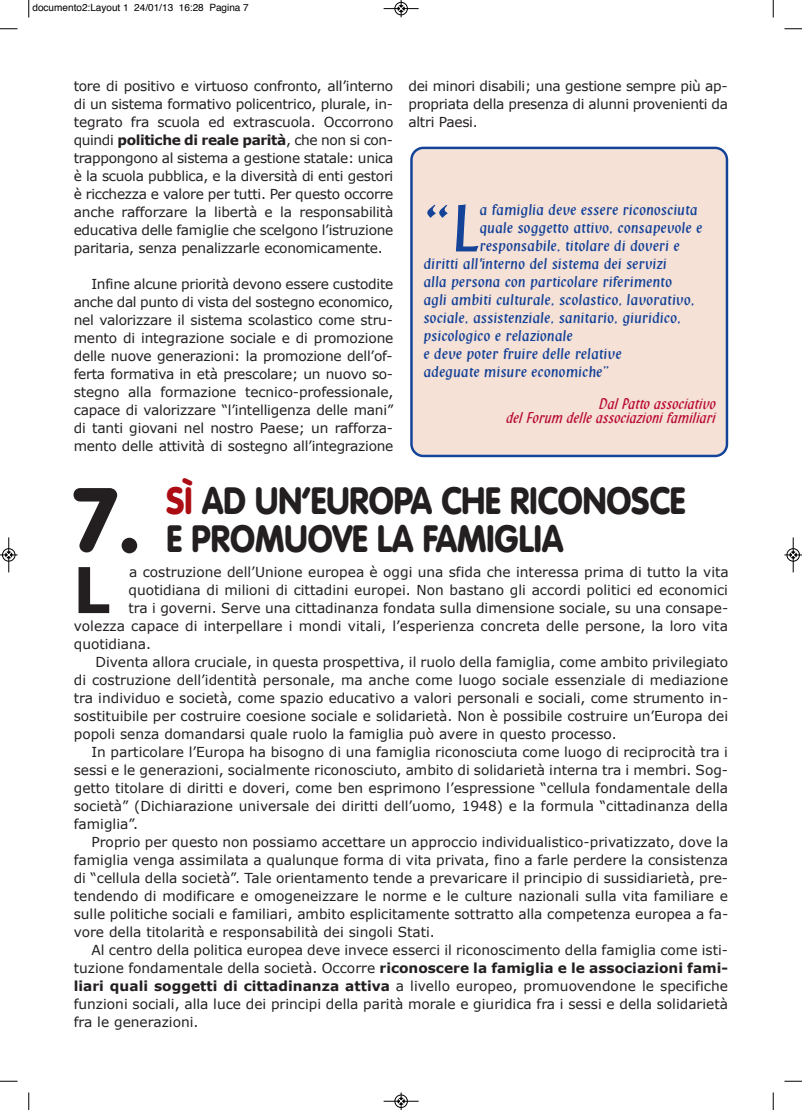
<style>
.page{position:relative;width:802px;height:1110px;background:#fff}
.page>*{position:absolute;margin:0;border:0;box-sizing:border-box;transform-origin:0 0}
.t1{font:900 89.62px "VAG Rounded";color:#231f20}
.t2{font:63.38px "Klang";color:#154398}
.t3{font:700 63.25px "Tahoma";color:#231f20}
.t4{font:900 37.5px/37.5px "VAG Rounded";color:#231f20;scale:.9 1}
.t5{font:15px "Klang";color:#154398}
.t6{font:italic 15px/13.8px "Klang";color:#b90f36;text-align:right;scale:.9 1}
.t7{font:13.75px/18px "Verdana";color:#231f20;text-align:justify}
.t8{font:700 13.75px "Verdana";color:#231f20}
.t9{font:10px "Helvetica";color:#000}
.s1{font-weight:700}
.s2{color:#ac0c13}
.s3{font-weight:400}
</style>
<div class="page">
<div style="left:410px;top:147px;width:318px;height:310px;background:#f6e1d7"></div>
<svg style="left:28px;top:0;width:2px;height:18px"></svg>
<svg style="left:0;top:28px;width:18px;height:2px"></svg>
<svg style="left:772px;top:0;width:2px;height:18px"></svg>
<svg style="left:784px;top:28px;width:18px;height:2px"></svg>
<svg style="left:28px;top:1092px;width:2px;height:18px"></svg>
<svg style="left:0;top:1081px;width:18px;height:1px"></svg>
<svg style="left:772px;top:1092px;width:2px;height:18px"></svg>
<svg style="left:784px;top:1081px;width:18px;height:1px"></svg>
<div style="left:394px;top:2px;width:14px;height:13px;border:1px solid #fff;border-radius:50%"></div>
<hr style="left:383px;top:8px;width:35px;height:1px;background:#000">
<div style="left:395px;top:2px;width:12px;height:13px;border:1px solid #000;border-radius:50%"></div>
<svg style="left:398px;top:0;width:6px;height:17px"></svg>
<div style="left:394px;top:1094px;width:14px;height:14px;border:1px solid #fff;border-radius:50%"></div>
<hr style="left:383px;top:1101px;width:35px;height:1px;background:#000">
<div style="left:395px;top:1095px;width:12px;height:13px;border:1px solid #000;border-radius:50%"></div>
<svg style="left:398px;top:1092px;width:6px;height:18px"></svg>
<div style="left:2px;top:548px;width:13px;height:14px;border:1px solid #fff;border-radius:50%"></div>
<hr style="left:9px;top:537px;width:1px;height:35px;background:#000">
<div style="left:2px;top:548px;width:13px;height:13px;border:1px solid #000;border-radius:50%"></div>
<svg style="left:0;top:552px;width:18px;height:6px"></svg>
<div style="left:786px;top:548px;width:13px;height:14px;border:1px solid #fff;border-radius:50%"></div>
<hr style="left:793px;top:537px;width:1px;height:35px;background:#000">
<div style="left:786px;top:548px;width:13px;height:13px;border:1px solid #000;border-radius:50%"></div>
<svg style="left:784px;top:552px;width:18px;height:6px"></svg>
<p class="t9" style="left:32px;top:4px;width:218px">documento2:Layout 1 24/01/13 16:28 Pagina 7</p>
<p class="t7" style="left:74px;top:77px;width:321px">tore di positivo e virtuoso confronto, all’interno di un sistema formativo policentrico, plurale, in&shy;tegrato fra scuola ed extrascuola. Occorrono quindi <span class="s1">politiche di reale parità</span>, che non si con&shy;trappongono al sistema a gestione statale: unica è la scuola pubblica, e la diversità di enti gestori è ricchezza e valore per tutti. Per questo occorre anche rafforzare la libertà e la responsabilità educativa delle famiglie che scelgono l’istruzione paritaria, senza penalizzarle economicamente.</p>
<p class="t7" style="left:74px;top:274px;width:321px;text-indent:18px">Infine alcune priorità devono essere custodite anche dal punto di vista del sostegno economico, nel valorizzare il sistema scolastico come stru&shy;mento di integrazione sociale e di promozione delle nuove generazioni: la promozione dell’of&shy;ferta formativa in età prescolare; un nuovo so&shy;stegno alla formazione tecnico-professionale, capace di valorizzare “l’intelligenza delle mani” di tanti giovani nel nostro Paese; un rafforza&shy;mento delle attività di sostegno all’integrazione</p>
<p class="t7" style="left:408px;top:76px;width:321px">dei minori disabili; una gestione sempre più ap&shy;propriata della presenza di alunni provenienti da altri Paesi.</p>
<h2 class="t2" style="left:423px;top:200px;width:58px">“L</h2>
<p class="t5" style="left:479px;top:203px;width:220px">a famiglia deve essere riconosciuta</p>
<p class="t5" style="left:479px;top:221px;width:224px">quale soggetto attivo, consapevole e</p>
<p class="t5" style="left:479px;top:239px;width:202px">responsabile, titolare di doveri e</p>
<p class="t5" style="left:423px;top:257px;width:245px">diritti all'interno del sistema dei servizi</p>
<p class="t5" style="left:423px;top:275px;width:250px">alla persona con particolare riferimento</p>
<p class="t5" style="left:423px;top:293px;width:273px">agli ambiti culturale, scolastico, lavorativo,</p>
<p class="t5" style="left:423px;top:311px;width:259px">sociale, assistenziale, sanitario, giuridico,</p>
<p class="t5" style="left:423px;top:329px;width:151px">psicologico e relazionale</p>
<p class="t5" style="left:423px;top:347px;width:200px">e deve poter fruire delle relative</p>
<p class="t5" style="left:423px;top:365px;width:187px">adeguate misure economiche”</p>
<p class="t6" style="left:505px;top:398px;width:237px">Dal Patto associativo<br>del Forum delle associazioni familiari</p>
<h1 class="t1" style="left:74px;top:483px;width:70px">7.</h1>
<h3 class="t4" style="left:166px;top:485px;width:578px"><span class="s2">SÌ</span> AD UN’EUROPA CHE RICONOSCE<br>E PROMUOVE LA FAMIGLIA</h3>
<h3 class="t3" style="left:74px;top:550px;width:38px">L</h3>
<p class="t7" style="left:129px;top:563px;width:601px">a costruzione dell’Unione europea è oggi una sfida che interessa prima di tutto la vita</p>
<p class="t7" style="left:128px;top:581px;width:601px">quotidiana di milioni di cittadini europei. Non bastano gli accordi politici ed economici</p>
<p class="t7" style="left:128px;top:599px;width:601px">tra i governi. Serve una cittadinanza fondata sulla dimensione sociale, su una consape-</p>
<p class="t7" style="left:74px;top:617px;width:655px">volezza capace di interpellare i mondi vitali, l’esperienza concreta delle persone, la loro vita</p>
<p class="t7" style="left:74px;top:635px;width:79px">quotidiana.</p>
<p class="t7" style="left:96px;top:653px;width:634px">Diventa allora cruciale, in questa prospettiva, il ruolo della famiglia, come ambito privilegiato</p>
<p class="t7" style="left:74px;top:671px;width:656px">di costruzione dell’identità personale, ma anche come luogo sociale essenziale di mediazione</p>
<p class="t7" style="left:74px;top:689px;width:656px">tra individuo e società, come spazio educativo a valori personali e sociali, come strumento in-</p>
<p class="t7" style="left:74px;top:707px;width:656px">sostituibile per costruire coesione sociale e solidarietà. Non è possibile costruire un’Europa dei</p>
<p class="t7" style="left:74px;top:725px;width:544px">popoli senza domandarsi quale ruolo la famiglia può avere in questo processo.</p>
<p class="t7" style="left:91px;top:743px;width:638px">In particolare l’Europa ha bisogno di una famiglia riconosciuta come luogo di reciprocità tra i</p>
<p class="t7" style="left:74px;top:761px;width:656px">sessi e le generazioni, socialmente riconosciuto, ambito di solidarietà interna tra i membri. Sog-</p>
<p class="t7" style="left:74px;top:779px;width:656px">getto titolare di diritti e doveri, come ben esprimono l’espressione “cellula fondamentale della</p>
<p class="t7" style="left:74px;top:797px;width:656px">società” (Dichiarazione universale dei diritti dell’uomo, 1948) e la formula “cittadinanza della</p>
<p class="t7" style="left:74px;top:815px;width:66px">famiglia”.</p>
<p class="t7" style="left:91px;top:833px;width:638px">Proprio per questo non possiamo accettare un approccio individualistico-privatizzato, dove la</p>
<p class="t7" style="left:74px;top:851px;width:656px">famiglia venga assimilata a qualunque forma di vita privata, fino a farle perdere la consistenza</p>
<p class="t7" style="left:74px;top:869px;width:656px">di “cellula della società”. Tale orientamento tende a prevaricare il principio di sussidiarietà, pre-</p>
<p class="t7" style="left:74px;top:887px;width:656px">tendendo di modificare e omogeneizzare le norme e le culture nazionali sulla vita familiare e</p>
<p class="t7" style="left:74px;top:905px;width:656px">sulle politiche sociali e familiari, ambito esplicitamente sottratto alla competenza europea a fa-</p>
<p class="t7" style="left:74px;top:923px;width:363px">vore della titolarità e responsabilità dei singoli Stati.</p>
<p class="t7" style="left:91px;top:941px;width:638px">Al centro della politica europea deve invece esserci il riconoscimento della famiglia come isti-</p>
<p class="t8" style="left:74px;top:959px;width:656px"><span class="s3">tuzione fondamentale della società. Occorre</span> riconoscere la famiglia e le associazioni fami-</p>
<p class="t7" style="left:74px;top:977px;width:656px"><span class="s1">liari quali soggetti di cittadinanza attiva</span> a livello europeo, promuovendone le specifiche</p>
<p class="t7" style="left:74px;top:995px;width:656px">funzioni sociali, alla luce dei principi della parità morale e giuridica fra i sessi e della solidarietà</p>
<p class="t7" style="left:74px;top:1013px;width:126px">fra le generazioni.</p>
</div>
